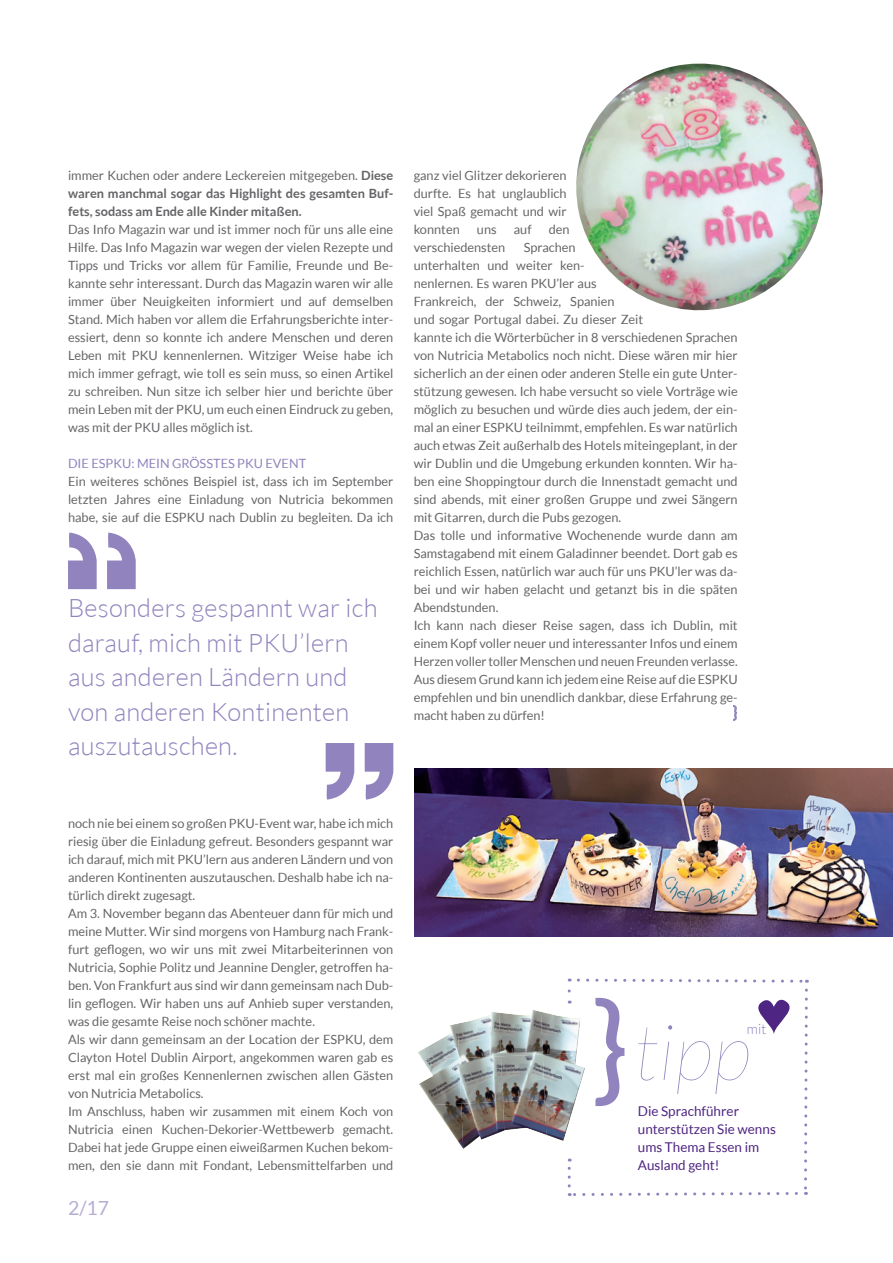
<style>
.page{position:relative;width:893px;height:1263px;background:#fff}
.page>*{position:absolute;margin:0;border:0;box-sizing:border-box;transform-origin:0 0}
.t1{font:italic 100 78px "Lato";color:#9183bd}
.t2{font:300 25.5px/34.5px "Lato";letter-spacing:.01em;color:#9183bd}
.t3{font:19.5px "Lato";color:#b6acd4}
.t4{font:13.5px/18px "Lato";color:#4e2582}
.t5{font:12.75px/18px "Lato";color:#656568;text-align:justify}
.t6{font:700 12.75px/18px "Lato";color:#656568;text-align:justify}
.t7{font:12.75px "Lato";color:#9183bd}
.s1{font-weight:400}
</style>
<div class="page">
<svg style="left:733px;top:705px;width:4px;height:15px"></svg>
<img style="left:576px;top:63px;width:247px;height:248px">
<svg style="left:365px;top:743px;width:28px;height:57px"></svg>
<svg style="left:326px;top:743px;width:28px;height:57px"></svg>
<svg style="left:107px;top:532px;width:29px;height:57px"></svg>
<svg style="left:68px;top:532px;width:29px;height:57px"></svg>
<img style="left:418px;top:1024px;width:39px;height:34px">
<img style="left:457px;top:1012px;width:42px;height:46px">
<img style="left:499px;top:1010px;width:42px;height:46px">
<img style="left:541px;top:1012px;width:27px;height:42px">
<img style="left:419px;top:1058px;width:40px;height:45px">
<img style="left:459px;top:1056px;width:42px;height:47px">
<img style="left:501px;top:1054px;width:42px;height:48px">
<img style="left:543px;top:1052px;width:25px;height:48px">
<img style="left:432px;top:1103px;width:29px;height:43px">
<img style="left:461px;top:1102px;width:42px;height:47px">
<img style="left:503px;top:1100px;width:42px;height:35px">
<img style="left:545px;top:1098px;width:23px;height:43px">
<img style="left:415px;top:769px;width:478px;height:167px">
<svg style="left:568px;top:978px;width:241px;height:218px"></svg>
<p class="t6" style="left:68px;top:166px;width:327px"><span class="s1">immer Kuchen oder andere Leckereien mitgegeben.</span> Diese waren manchmal sogar das Highlight des gesamten Buf&shy;fets, sodass am Ende alle Kinder mitaßen.</p>
<p class="t5" style="left:68px;top:220px;width:327px">Das Info Magazin war und ist immer noch für uns alle eine Hilfe. Das Info Magazin war wegen der vielen Rezepte und Tipps und Tricks vor allem für Familie, Freunde und Be&shy;kannte sehr interessant. Durch das Magazin waren wir alle immer über Neuigkeiten informiert und auf demselben Stand. Mich haben vor allem die Erfahrungsberichte inter&shy;essiert, denn so konnte ich andere Menschen und deren Leben mit PKU kennenlernen. Witziger Weise habe ich mich immer gefragt, wie toll es sein muss, so einen Artikel zu schreiben. Nun sitze ich selber hier und berichte über mein Leben mit der PKU, um euch einen Eindruck zu geben, was mit der PKU alles möglich ist.</p>
<p class="t7" style="left:68px;top:455px;width:240px">DIE ESPKU: MEIN GRÖSSTES PKU EVENT</p>
<p class="t5" style="left:68px;top:472px;width:327px">Ein weiteres schönes Beispiel ist, dass ich im September letzten Jahres eine Einladung von Nutricia bekommen habe, sie auf die ESPKU nach Dublin zu begleiten. Da ich</p>
<h2 class="t2" style="left:68px;top:590px;width:311px">Besonders gespannt war ich darauf, mich mit PKU’lern aus anderen Ländern und von anderen Kontinenten auszutauschen.</h2>
<p class="t5" style="left:414px;top:166px;width:154px">ganz viel Glitzer dekorieren durfte. Es hat unglaublich viel Spaß gemacht und wir konnten</p>
<p class="t5" style="left:477px;top:220px;width:21px">uns</p>
<p class="t5" style="left:514px;top:220px;width:19px">auf</p>
<p class="t5" style="left:549px;top:220px;width:22px">den</p>
<p class="t5" style="left:414px;top:238px;width:93px">verschiedensten</p>
<p class="t5" style="left:414px;top:238px;width:326px;text-align:left;text-indent:110px">Sprachen<br>unterhalten und weiter ken-<br>nenlernen. Es waren PKU’ler aus<br>Frankreich, der Schweiz, Spanien<br>und sogar Portugal dabei. Zu dieser Zeit<br>kannte ich die Wörterbücher in 8 verschiedenen Sprachen von Nutricia Metabolics noch nicht. Diese wären mir hier sicherlich an der einen oder anderen Stelle ein gute Unter&shy;stützung gewesen. Ich habe versucht so viele Vorträge wie möglich zu besuchen und würde dies auch jedem, der ein&shy;mal an einer ESPKU teilnimmt, empfehlen. Es war natürlich auch etwas Zeit außerhalb des Hotels miteingeplant, in der wir Dublin und die Umgebung erkunden konnten. Wir ha&shy;ben eine Shoppingtour durch die Innenstadt gemacht und sind abends, mit einer großen Gruppe und zwei Sängern mit Gitarren, durch die Pubs gezogen.<br>Das tolle und informative Wochenende wurde dann am Samstagabend mit einem Galadinner beendet. Dort gab es reichlich Essen, natürlich war auch für uns PKU’ler was da&shy;bei und wir haben gelacht und getanzt bis in die späten Abendstunden.<br>Ich kann nach dieser Reise sagen, dass ich Dublin, mit einem Kopf voller neuer und interessanter Infos und einem Herzen voller toller Menschen und neuen Freunden verlasse.<br>Aus diesem Grund kann ich jedem eine Reise auf die ESPKU empfehlen und bin unendlich dankbar, diese Erfahrung ge&shy;macht haben zu dürfen!</p>
<p class="t5" style="left:68px;top:814px;width:327px;text-align:left">noch nie bei einem so großen PKU-Event war, habe ich mich riesig über die Einladung gefreut. Besonders gespannt war ich darauf, mich mit PKU’lern aus anderen Ländern und von anderen Kontinenten auszutauschen. Deshalb habe ich na&shy;türlich direkt zugesagt.<br>Am 3. November begann das Abenteuer dann für mich und meine Mutter. Wir sind morgens von Hamburg nach Frank&shy;furt geflogen, wo wir uns mit zwei Mitarbeiterinnen von Nutricia, Sophie Politz und Jeannine Dengler, getroffen ha&shy;ben. Von Frankfurt aus sind wir dann gemeinsam nach Dub&shy;lin geflogen. Wir haben uns auf Anhieb super verstanden, was die gesamte Reise noch schöner machte.<br>Als wir dann gemeinsam an der Location der ESPKU, dem Clayton Hotel Dublin Airport, angekommen waren gab es erst mal ein großes Kennenlernen zwischen allen Gästen von Nutricia Metabolics.<br>Im Anschluss, haben wir zusammen mit einem Koch von Nutricia einen Kuchen-Dekorier-Wettbewerb gemacht.<br>Dabei hat jede Gruppe einen eiweißarmen Kuchen bekom&shy;men, den sie dann mit Fondant, Lebensmittelfarben und</p>
<h3 class="t3" style="left:68px;top:1196px;width:43px">2/17</h3>
<h1 class="t1" style="left:634px;top:1003px;width:119px">tipp</h1>
<p class="t4" style="left:638px;top:1101px;width:139px">Die Sprachführer unterstützen Sie wenns ums Thema Essen im<br>Ausland geht!</p>
</div>
